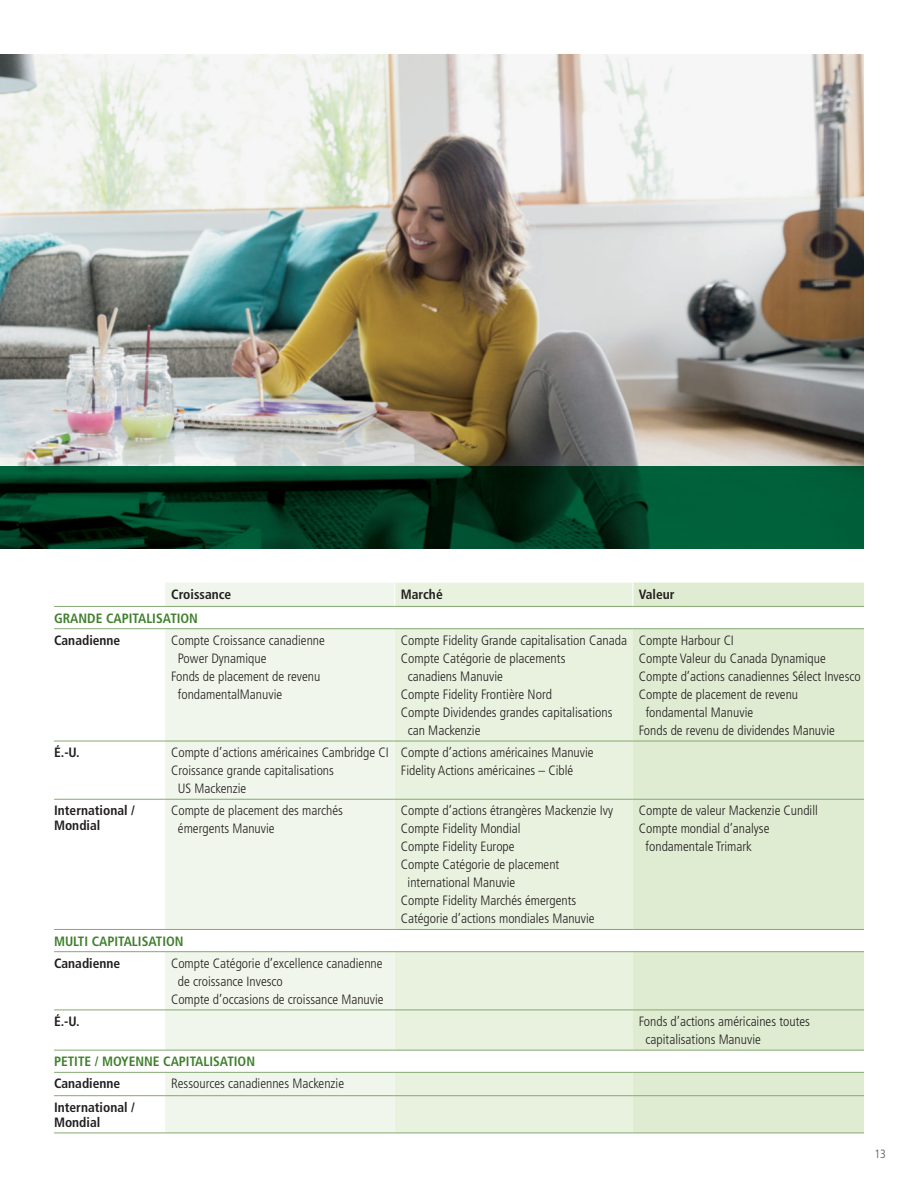
<style>
.page{position:relative;width:918px;height:1188px;background:#fff}
.page>*{position:absolute;margin:0;border:0;box-sizing:border-box;transform-origin:0 0}
.t1{font:300 condensed 13.65px "Frutiger LT Pro";color:#231f20}
.t2{font:300 condensed 13.5px/18px "Frutiger LT Pro";color:#231f20}
.t3{font:700 condensed 13.5px/15px "Frutiger LT Pro";color:#231f20}
.t4{font:700 condensed 13.5px "Frutiger LT Pro";color:#40802d}
.t5{font:300 condensed 12px "Frutiger LT Pro";color:#52564f}
</style>
<div class="page">
<img style="left:0;top:54px;width:864px;height:412px">
<img style="left:0;top:466px;width:864px;height:82px">
<svg style="left:165px;top:583px;width:230px;height:550px;background:#f1f6ec"></svg>
<svg style="left:395px;top:583px;width:238px;height:550px;background:#eaf3e1"></svg>
<svg style="left:633px;top:583px;width:231px;height:550px;background:#e2edd6"></svg>
<svg style="left:394px;top:583px;width:1px;height:23px"></svg>
<svg style="left:633px;top:583px;width:1px;height:23px"></svg>
<hr style="left:54px;top:606px;width:111px;height:1px;background:#84a970">
<hr style="left:165px;top:606px;width:230px;height:1px;background:#84a970">
<hr style="left:395px;top:606px;width:238px;height:1px;background:#84a970">
<hr style="left:633px;top:606px;width:231px;height:1px;background:#84a970">
<hr style="left:54px;top:628px;width:111px;height:1px;background:#84a970">
<hr style="left:165px;top:628px;width:230px;height:1px;background:#84a970">
<hr style="left:395px;top:628px;width:238px;height:1px;background:#84a970">
<hr style="left:633px;top:628px;width:231px;height:1px;background:#84a970">
<hr style="left:54px;top:741px;width:111px;height:1px;background:#84a970">
<hr style="left:165px;top:741px;width:230px;height:1px;background:#84a970">
<hr style="left:395px;top:741px;width:238px;height:1px;background:#84a970">
<hr style="left:633px;top:741px;width:231px;height:1px;background:#84a970">
<hr style="left:54px;top:799px;width:111px;height:1px;background:#84a970">
<hr style="left:165px;top:799px;width:230px;height:1px;background:#84a970">
<hr style="left:395px;top:799px;width:238px;height:1px;background:#84a970">
<hr style="left:633px;top:799px;width:231px;height:1px;background:#84a970">
<hr style="left:54px;top:929px;width:111px;height:1px;background:#84a970">
<hr style="left:165px;top:929px;width:230px;height:1px;background:#84a970">
<hr style="left:395px;top:929px;width:238px;height:1px;background:#84a970">
<hr style="left:633px;top:929px;width:231px;height:1px;background:#84a970">
<hr style="left:54px;top:951px;width:111px;height:1px;background:#84a970">
<hr style="left:165px;top:951px;width:230px;height:1px;background:#84a970">
<hr style="left:395px;top:951px;width:238px;height:1px;background:#84a970">
<hr style="left:633px;top:951px;width:231px;height:1px;background:#84a970">
<hr style="left:54px;top:1010px;width:111px;height:1px;background:#84a970">
<hr style="left:165px;top:1010px;width:230px;height:1px;background:#84a970">
<hr style="left:395px;top:1010px;width:238px;height:1px;background:#84a970">
<hr style="left:633px;top:1010px;width:231px;height:1px;background:#84a970">
<hr style="left:54px;top:1050px;width:111px;height:1px;background:#84a970">
<hr style="left:165px;top:1050px;width:230px;height:1px;background:#84a970">
<hr style="left:395px;top:1050px;width:238px;height:1px;background:#84a970">
<hr style="left:633px;top:1050px;width:231px;height:1px;background:#84a970">
<hr style="left:54px;top:1133px;width:111px;height:1px;background:#84a970">
<hr style="left:165px;top:1133px;width:230px;height:1px;background:#84a970">
<hr style="left:395px;top:1133px;width:238px;height:1px;background:#84a970">
<hr style="left:633px;top:1133px;width:231px;height:1px;background:#84a970">
<hr style="left:54px;top:1072px;width:111px;height:1px;background:#84a970">
<hr style="left:165px;top:1072px;width:230px;height:1px;background:#84a970">
<hr style="left:395px;top:1072px;width:238px;height:1px;background:#84a970">
<hr style="left:633px;top:1072px;width:231px;height:1px;background:#84a970">
<hr style="left:54px;top:1095px;width:111px;height:1px;background:#84a970">
<hr style="left:165px;top:1095px;width:230px;height:1px;background:#84a970">
<hr style="left:395px;top:1095px;width:238px;height:1px;background:#84a970">
<hr style="left:633px;top:1095px;width:231px;height:1px;background:#84a970">
<p class="t3" style="left:171px;top:587px;width:62px">Croissance</p>
<p class="t3" style="left:401px;top:587px;width:43px">Marché</p>
<p class="t3" style="left:639px;top:587px;width:37px">Valeur</p>
<p class="t4" style="left:54px;top:610px;width:146px">GRANDE CAPITALISATION</p>
<p class="t3" style="left:54px;top:633px;width:68px">Canadienne</p>
<p class="t2" style="left:171px;top:633px;width:155px">Compte Croissance canadienne</p>
<p class="t2" style="left:178px;top:651px;width:90px">Power Dynamique</p>
<p class="t2" style="left:171px;top:669px;width:151px">Fonds de placement de revenu</p>
<p class="t2" style="left:178px;top:687px;width:106px">fondamentalManuvie</p>
<p class="t2" style="left:639px;top:633px;width:97px">Compte Harbour CI</p>
<p class="t2" style="left:639px;top:651px;width:188px">Compte Valeur du Canada Dynamique</p>
<p class="t2" style="left:639px;top:669px;width:223px">Compte d’actions canadiennes Sélect Invesco</p>
<p class="t2" style="left:639px;top:687px;width:161px">Compte de placement de revenu</p>
<p class="t2" style="left:646px;top:705px;width:109px">fondamental Manuvie</p>
<p class="t2" style="left:639px;top:723px;width:198px">Fonds de revenu de dividendes Manuvie</p>
<p class="t1" style="left:401px;top:635px;width:228px">Compte Fidelity Grande capitalisation Canada</p>
<p class="t1" style="left:401px;top:653px;width:166px">Compte Catégorie de placements</p>
<p class="t1" style="left:408px;top:671px;width:97px">canadiens Manuvie</p>
<p class="t1" style="left:401px;top:689px;width:153px">Compte Fidelity Frontière Nord</p>
<p class="t1" style="left:401px;top:707px;width:213px">Compte Dividendes grandes capitalisations</p>
<p class="t1" style="left:408px;top:725px;width:74px">can Mackenzie</p>
<p class="t3" style="left:54px;top:745px;width:27px">É.-U.</p>
<p class="t2" style="left:171px;top:745px;width:219px">Compte d’actions américaines Cambridge CI</p>
<p class="t2" style="left:171px;top:763px;width:164px">Croissance grande capitalisations</p>
<p class="t2" style="left:178px;top:781px;width:70px">US Mackenzie</p>
<p class="t2" style="left:401px;top:745px;width:194px">Compte d’actions américaines Manuvie<br>Fidelity Actions américaines – Ciblé</p>
<p class="t3" style="left:54px;top:803px;width:82px">International /<br>Mondial</p>
<p class="t2" style="left:178px;top:803px;width:167px;text-indent:-7px">Compte de placement des marchés émergents Manuvie</p>
<p class="t2" style="left:401px;top:803px;width:214px">Compte d’actions étrangères Mackenzie Ivy</p>
<p class="t2" style="left:401px;top:821px;width:121px">Compte Fidelity Mondial</p>
<p class="t2" style="left:401px;top:839px;width:115px">Compte Fidelity Europe</p>
<p class="t2" style="left:401px;top:857px;width:160px">Compte Catégorie de placement</p>
<p class="t2" style="left:408px;top:875px;width:109px">international Manuvie</p>
<p class="t2" style="left:401px;top:893px;width:177px">Compte Fidelity Marchés émergents</p>
<p class="t2" style="left:401px;top:911px;width:195px">Catégorie d’actions mondiales Manuvie</p>
<p class="t2" style="left:639px;top:803px;width:181px">Compte de valeur Mackenzie Cundill</p>
<p class="t2" style="left:639px;top:821px;width:132px">Compte mondial d’analyse</p>
<p class="t2" style="left:646px;top:839px;width:108px">fondamentale Trimark</p>
<p class="t4" style="left:54px;top:933px;width:131px">MULTI CAPITALISATION</p>
<p class="t3" style="left:54px;top:956px;width:68px">Canadienne</p>
<p class="t2" style="left:171px;top:956px;width:213px">Compte Catégorie d’excellence canadienne</p>
<p class="t2" style="left:178px;top:974px;width:107px">de croissance Invesco</p>
<p class="t2" style="left:171px;top:992px;width:214px">Compte d’occasions de croissance Manuvie</p>
<p class="t3" style="left:54px;top:1014px;width:27px">É.-U.</p>
<p class="t2" style="left:646px;top:1014px;width:166px;text-indent:-7px">Fonds d’actions américaines toutes capitalisations Manuvie</p>
<p class="t4" style="left:54px;top:1054px;width:203px">PETITE / MOYENNE CAPITALISATION</p>
<p class="t3" style="left:54px;top:1076px;width:68px">Canadienne</p>
<p class="t2" style="left:171px;top:1076px;width:174px">Ressources canadiennes Mackenzie</p>
<p class="t3" style="left:54px;top:1100px;width:82px">International /<br>Mondial</p>
<p class="t5" style="left:874px;top:1150px;width:13px">13</p>
</div>
